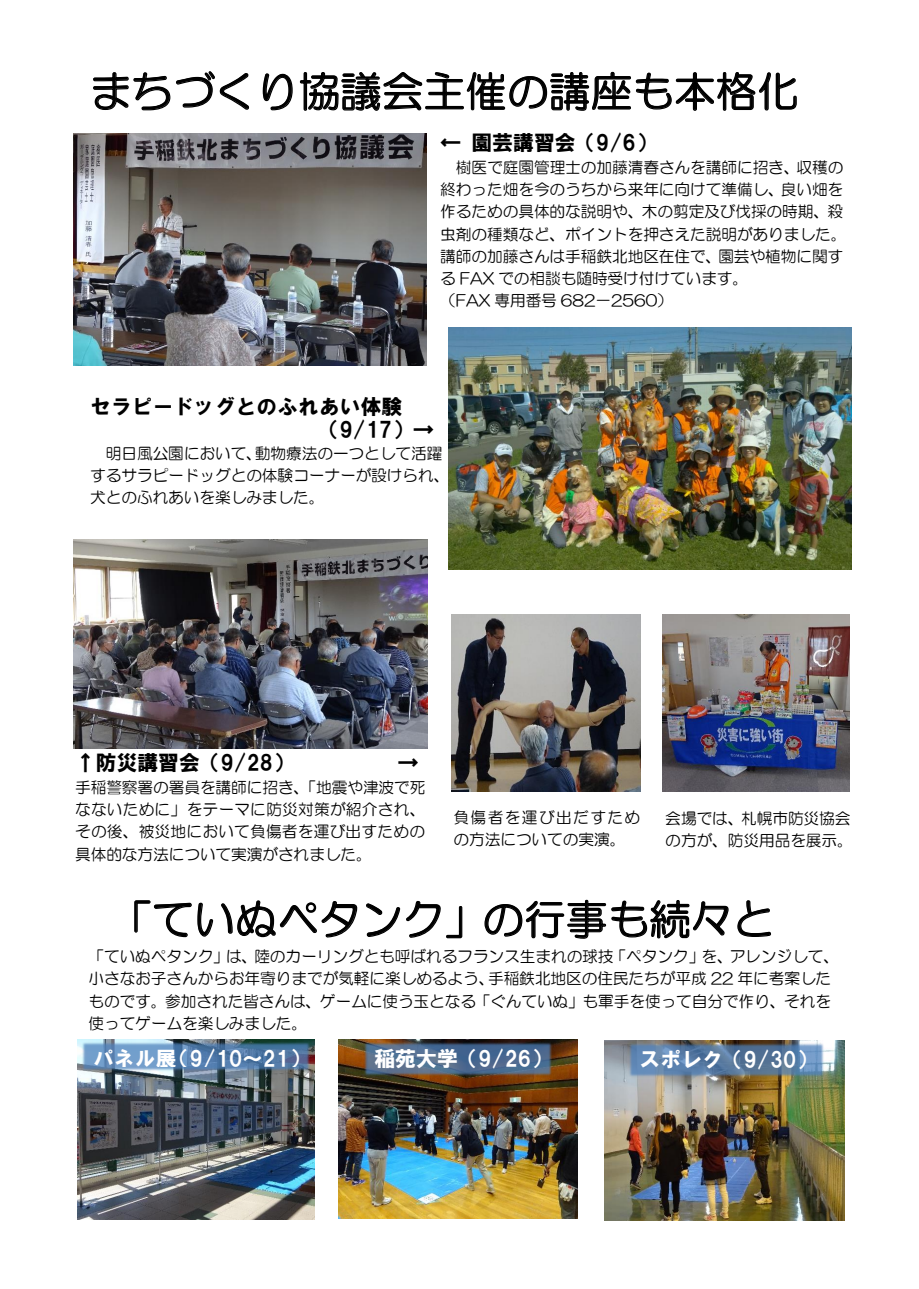
<style>
.page{position:relative;width:919px;height:1289px;background:#fff}
.page>*{position:absolute;margin:0;border:0;box-sizing:border-box;transform-origin:0 0}
.t1{font:41.55px "HG Maru Gothic MPRO";letter-spacing:.005em;color:#000}
.t2{font:20.85px/22.2px "HGS Soei Kakugothic UB";color:#000}
.t3{font:20.85px "HGS Soei Kakugothic UB";color:#fff}
.t4{font:15.75px/22.2px "HG Maru Gothic MPRO";color:#000}
.t5{font:15.75px/22.2px "HG Maru Gothic MPRO";letter-spacing:.08em;color:#000}
</style>
<div class="page">
<img style="left:74px;top:133px;width:352px;height:233px">
<img style="left:449px;top:327px;width:402px;height:242px">
<svg style="left:134px;top:900px;width:224px;height:37px"></svg>
<svg style="left:366px;top:903px;width:34px;height:34px"></svg>
<svg style="left:406px;top:900px;width:57px;height:38px"></svg>
<svg style="left:484px;top:899px;width:244px;height:40px"></svg>
<svg style="left:737px;top:900px;width:34px;height:37px"></svg>
<img style="left:74px;top:539px;width:354px;height:209px">
<svg style="left:93px;top:71px;width:156px;height:40px"></svg>
<svg style="left:262px;top:73px;width:31px;height:38px"></svg>
<svg style="left:299px;top:71px;width:498px;height:40px"></svg>
<img style="left:662px;top:615px;width:187px;height:176px">
<img style="left:451px;top:614px;width:190px;height:178px">
<img style="left:77px;top:1039px;width:237px;height:180px">
<img style="left:338px;top:1039px;width:239px;height:179px">
<img style="left:604px;top:1040px;width:240px;height:180px">
<img style="left:363px;top:1041px;width:189px;height:35px">
<img style="left:82px;top:1041px;width:228px;height:30px">
<img style="left:628px;top:1042px;width:196px;height:35px">
<h1 class="t1" style="left:90px;top:71px;width:710px">まちづくり協議会主催の講座も本格化</h1>
<h2 class="t2" style="left:440px;top:132px;width:218px">← 園芸講習会（9/6）</h2>
<p class="t4" style="left:440px;top:156px;width:407px;text-indent:16px">樹医で庭園管理士の加藤清春さんを講師に招き、収穫の終わった畑を今のうちから来年に向けて準備し、良い畑を作るための具体的な説明や、木の剪定及び伐採の時期、殺虫剤の種類など、ポイントを押さえた説明がありました。講師の加藤さんは手稲鉄北地区在住で、園芸や植物に関する FAX での相談も随時受け付けています。<br>（FAX 専用番号 682－2560）</p>
<h2 class="t2" style="left:319px;top:396px;width:116px;text-indent:-229px">セラピードッグとのふれあい体験（9/17）→</h2>
<p class="t4" style="left:90px;top:442px;width:360px;text-indent:16px">明日風公園において、動物療法の一つとして活躍するサラピードッグとの体験コーナーが設けられ、犬とのふれあいを楽しみました。</p>
<h2 class="t2" style="left:75px;top:751px;width:220px">↑防災講習会（9/28）</h2>
<h2 class="t2" style="left:398px;top:751px;width:22px">→</h2>
<p class="t4" style="left:75px;top:775px;width:352px;text-align:justify">手稲警察署の署員を講師に招き、「地震や津波で死なないために」をテーマに防災対策が紹介され、その後、被災地において負傷者を運び出すための具体的な方法について実演がされました。</p>
<h1 class="t1" style="left:110px;top:898px;width:665px">「ていぬペタンク」の行事も続々と</h1>
<p class="t5" style="left:453px;top:806px;width:188px">負傷者を運び出だすための方法についての実演。</p>
<p class="t4" style="left:665px;top:807px;width:189px">会場では、札幌市防災協会の方が、防災用品を展示。</p>
<p class="t4" style="left:88px;top:945px;width:752px">「ていぬペタンク」は、陸のカーリングとも呼ばれるフランス生まれの球技「ペタンク」を、アレンジして、小さなお子さんからお年寄りまでが気軽に楽しめるよう、手稲鉄北地区の住民たちが平成 22 年に考案したものです。参加された皆さんは、ゲームに使う玉となる「ぐんていぬ」も軍手を使って自分で作り、それを使ってゲームを楽しみました。</p>
<h2 class="t3" style="left:93px;top:1047px;width:218px">パネル展（9/10～21）</h2>
<h2 class="t3" style="left:374px;top:1047px;width:179px">稲苑大学（9/26）</h2>
<h2 class="t3" style="left:639px;top:1048px;width:179px">スポレク（9/30）</h2>
</div>
